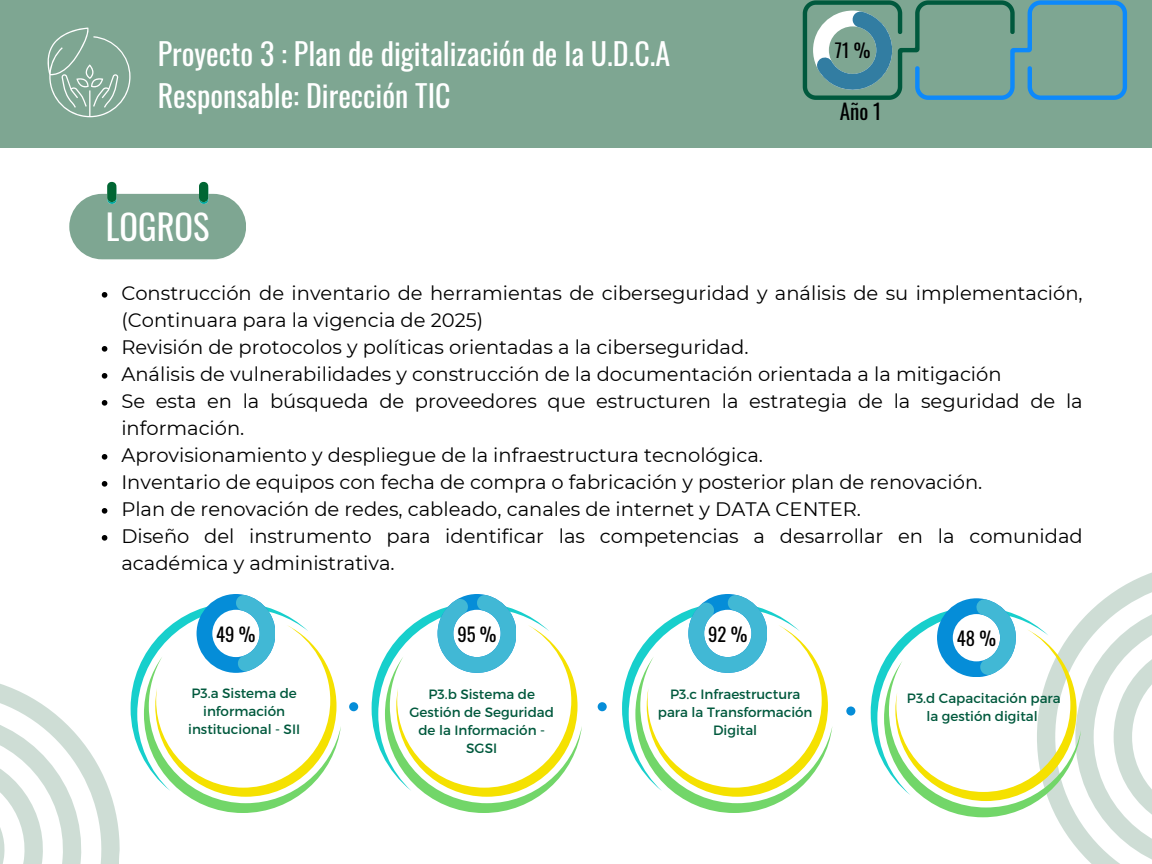
<style>
.page{position:relative;width:1152px;height:864px;background:#fff}
.page>*{position:absolute;margin:0;border:0;box-sizing:border-box;transform-origin:0 0}
.t1{font:34.5px "Oswald";color:#fff}
.t2{font:30px/41.7px "Oswald";color:#fff}
.t3{font:21px "Oswald";color:#000}
.t4{font:19.5px/27px "Montserrat";color:#000}
.t5{font:18.75px "Oswald";color:#000}
.t6{font:13.5px/18px "Montserrat";color:#00593d;text-align:center}
</style>
<div class="page">
<div style="left:0;top:0;width:1152px;height:148px;background:#7ea692"></div>
<svg style="left:803px;top:0;width:324px;height:99px"></svg>
<svg style="left:47px;top:28px;width:83px;height:89px"></svg>
<svg style="left:102px;top:292px;width:5px;height:6px"></svg>
<svg style="left:102px;top:346px;width:5px;height:6px"></svg>
<svg style="left:102px;top:373px;width:5px;height:6px"></svg>
<svg style="left:102px;top:400px;width:5px;height:6px"></svg>
<svg style="left:102px;top:454px;width:5px;height:6px"></svg>
<svg style="left:102px;top:481px;width:5px;height:6px"></svg>
<svg style="left:102px;top:508px;width:5px;height:6px"></svg>
<svg style="left:102px;top:535px;width:5px;height:6px"></svg>
<svg style="left:69px;top:182px;width:177px;height:77px"></svg>
<svg style="left:0;top:594px;width:341px;height:270px"></svg>
<svg style="left:372px;top:594px;width:210px;height:219px"></svg>
<svg style="left:622px;top:594px;width:210px;height:219px"></svg>
<div style="left:349px;top:702px;width:9px;height:9px;background:#058dd8;border-radius:50%"></div>
<div style="left:598px;top:702px;width:9px;height:9px;background:#058dd8;border-radius:50%"></div>
<svg style="left:871px;top:572px;width:281px;height:292px"></svg>
<div style="left:846px;top:707px;width:9px;height:8px;background:#058dd8;border-radius:50%"></div>
<p class="t2" style="left:158px;top:32px;width:514px">Proyecto 3 : Plan de digitalización de la U.D.C.A<br>Responsable: Dirección TIC</p>
<p class="t1" style="left:106px;top:200px;width:105px">LOGROS</p>
<p class="t5" style="left:835px;top:36px;width:37px">71 %</p>
<p class="t3" style="left:840px;top:95px;width:43px">Año 1</p>
<p class="t4" style="left:121px;top:279px;width:963px">Construcción de inventario de herramientas de ciberseguridad y análisis de su implementación, (Continuara para la vigencia de 2025)</p>
<h2 class="t4" style="left:121px;top:333px;width:629px">Revisión de protocolos y políticas orientadas a la ciberseguridad.</h2>
<p class="t4" style="left:121px;top:360px;width:882px">Análisis de vulnerabilidades y construcción de la documentación orientada a la mitigación</p>
<p class="t4" style="left:121px;top:387px;width:963px">Se esta en la búsqueda de proveedores que estructuren la estrategia de la seguridad de la información.</p>
<h3 class="t4" style="left:121px;top:441px;width:643px">Aprovisionamiento y despliegue de la infraestructura tecnológica.</h3>
<p class="t4" style="left:121px;top:468px;width:862px">Inventario de equipos con fecha de compra o fabricación y posterior plan de renovación.</p>
<h1 class="t4" style="left:121px;top:495px;width:741px">Plan de renovación de redes, cableado, canales de internet y DATA CENTER.</h1>
<p class="t4" style="left:121px;top:522px;width:963px">Diseño del instrumento para identificar las competencias a desarrollar en la comunidad académica y administrativa.</p>
<p class="t5" style="left:216px;top:619px;width:41px">49 %</p>
<p class="t5" style="left:457px;top:619px;width:41px">95 %</p>
<p class="t5" style="left:708px;top:619px;width:41px">92 %</p>
<p class="t6" style="left:188px;top:683px;width:113px">P3.a Sistema de información institucional - SII</p>
<p class="t6" style="left:410px;top:684px;width:146px">P3.b Sistema de<br>Gestión de Seguridad de la Información -<br>SGSI</p>
<p class="t6" style="left:658px;top:684px;width:156px">P3.c Infraestructura para la Transformación<br>Digital</p>
<p class="t5" style="left:957px;top:624px;width:41px">48 %</p>
<p class="t6" style="left:907px;top:688px;width:155px">P3.d Capacitación para la gestión digital</p>
</div>
